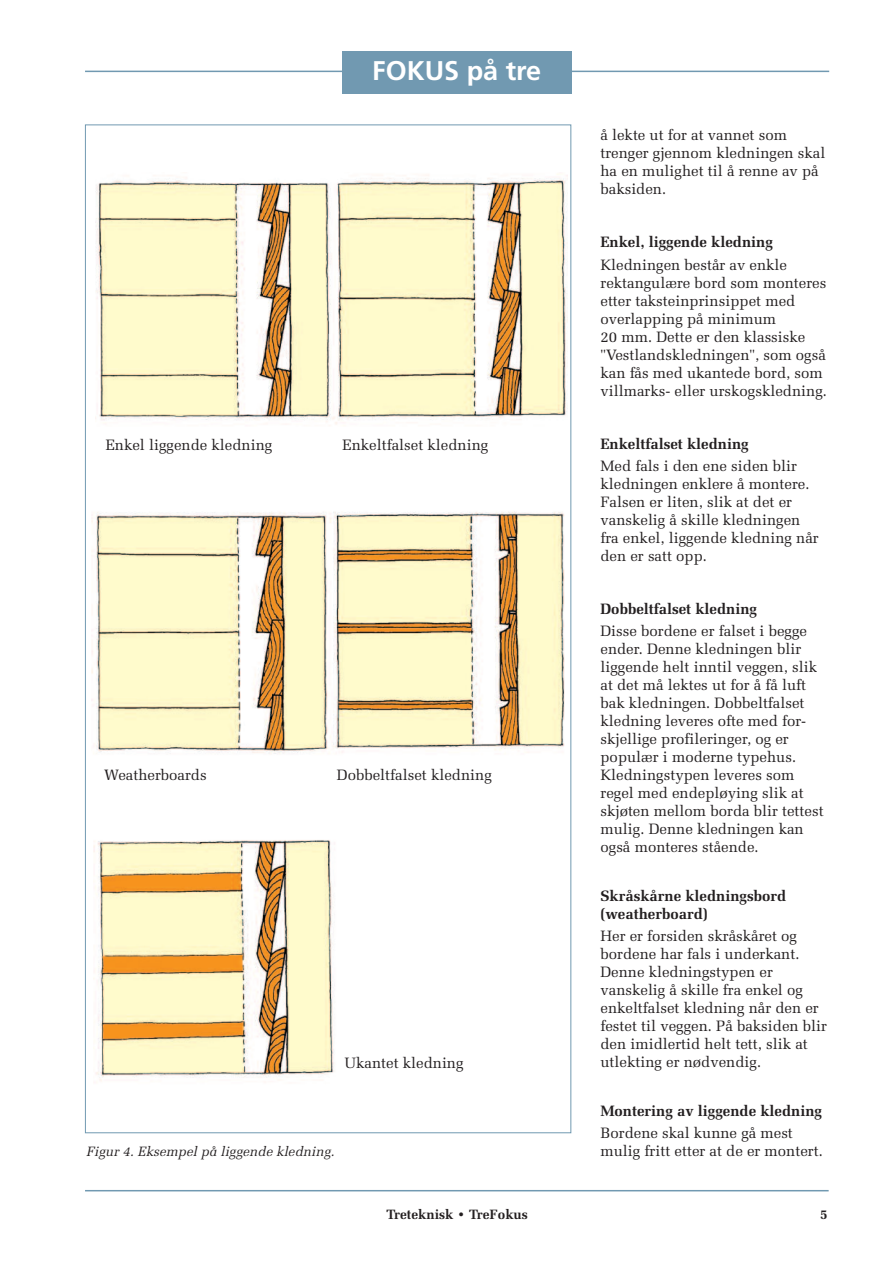
<style>
.page{position:relative;width:893px;height:1263px;background:#fff}
.page>*{position:absolute;margin:0;border:0;box-sizing:border-box;transform-origin:0 0}
.t1{font:700 27px "Frutiger";color:#fff}
.t2{font:15px/18px "Melior";color:#231f20}
.t3{font:700 15px/18px "Melior";color:#231f20}
.t4{font:italic 13.5px "Melior";color:#231f20}
.t5{font:700 13.5px "Melior";color:#231f20}
</style>
<div class="page">
<hr style="left:85px;top:71px;width:744px;height:1px;background:#7199b1">
<hr style="left:85px;top:1190px;width:744px;height:1px;background:#7199b1">
<img style="left:96px;top:174px;width:471px;height:251px">
<img style="left:91px;top:511px;width:473px;height:243px">
<img style="left:94px;top:840px;width:241px;height:241px">
<div style="left:342px;top:51px;width:229px;height:43px;background:#7199b1"></div>
<h1 class="t1" style="left:372px;top:59px;width:171px">FOKUS på tre</h1>
<p class="t2" style="left:106px;top:435px;width:168px">Enkel liggende kledning</p>
<p class="t2" style="left:343px;top:435px;width:147px">Enkeltfalset kledning</p>
<p class="t2" style="left:104px;top:765px;width:104px">Weatherboards</p>
<p class="t2" style="left:337px;top:765px;width:156px">Dobbeltfalset kledning</p>
<p class="t2" style="left:344px;top:1054px;width:121px">Ukantet kledning</p>
<p class="t4" style="left:87px;top:1143px;width:249px">Figur 4. Eksempel på liggende kledning.</p>
<p class="t5" style="left:386px;top:1207px;width:143px">Treteknisk • TreFokus</p>
<p class="t2" style="left:600px;top:126px;width:226px">å lekte ut for at vannet som trenger gjennom kledningen skal ha en mulighet til å renne av på baksiden.</p>
<p class="t3" style="left:600px;top:233px;width:174px">Enkel, liggende kledning</p>
<p class="t2" style="left:600px;top:255px;width:228px">Kledningen består av enkle rektangulære bord som monteres etter taksteinprinsippet med overlapping på minimum<br>20 mm. Dette er den klassiske "Vestlandskledningen", som også kan fås med ukantede bord, som villmarks- eller urskogskledning.</p>
<p class="t3" style="left:600px;top:434px;width:150px">Enkeltfalset kledning</p>
<p class="t2" style="left:600px;top:457px;width:220px">Med fals i den ene siden blir kledningen enklere å montere.<br>Falsen er liten, slik at det er vanskelig å skille kledningen fra enkel, liggende kledning når den er satt opp.</p>
<p class="t3" style="left:600px;top:600px;width:158px">Dobbeltfalset kledning</p>
<p class="t2" style="left:600px;top:622px;width:225px">Disse bordene er falset i begge ender. Denne kledningen blir liggende helt inntil veggen, slik at det må lektes ut for å få luft bak kledningen. Dobbeltfalset kledning leveres ofte med for&shy;skjellige profileringer, og er populær i moderne typehus.<br>Kledningstypen leveres som regel med endepløying slik at skjøten mellom borda blir tettest mulig. Denne kledningen kan også monteres stående.</p>
<p class="t3" style="left:600px;top:887px;width:187px">Skråskårne kledningsbord (weatherboard)</p>
<p class="t2" style="left:600px;top:927px;width:228px">Her er forsiden skråskåret og bordene har fals i underkant.<br>Denne kledningstypen er vanskelig å skille fra enkel og enkeltfalset kledning når den er festet til veggen. På baksiden blir den imidlertid helt tett, slik at utlekting er nødvendig.</p>
<p class="t3" style="left:600px;top:1102px;width:223px">Montering av liggende kledning</p>
<p class="t2" style="left:600px;top:1124px;width:224px">Bordene skal kunne gå mest mulig fritt etter at de er montert.</p>
<p class="t5" style="left:820px;top:1207px;width:9px">5</p>
</div>
